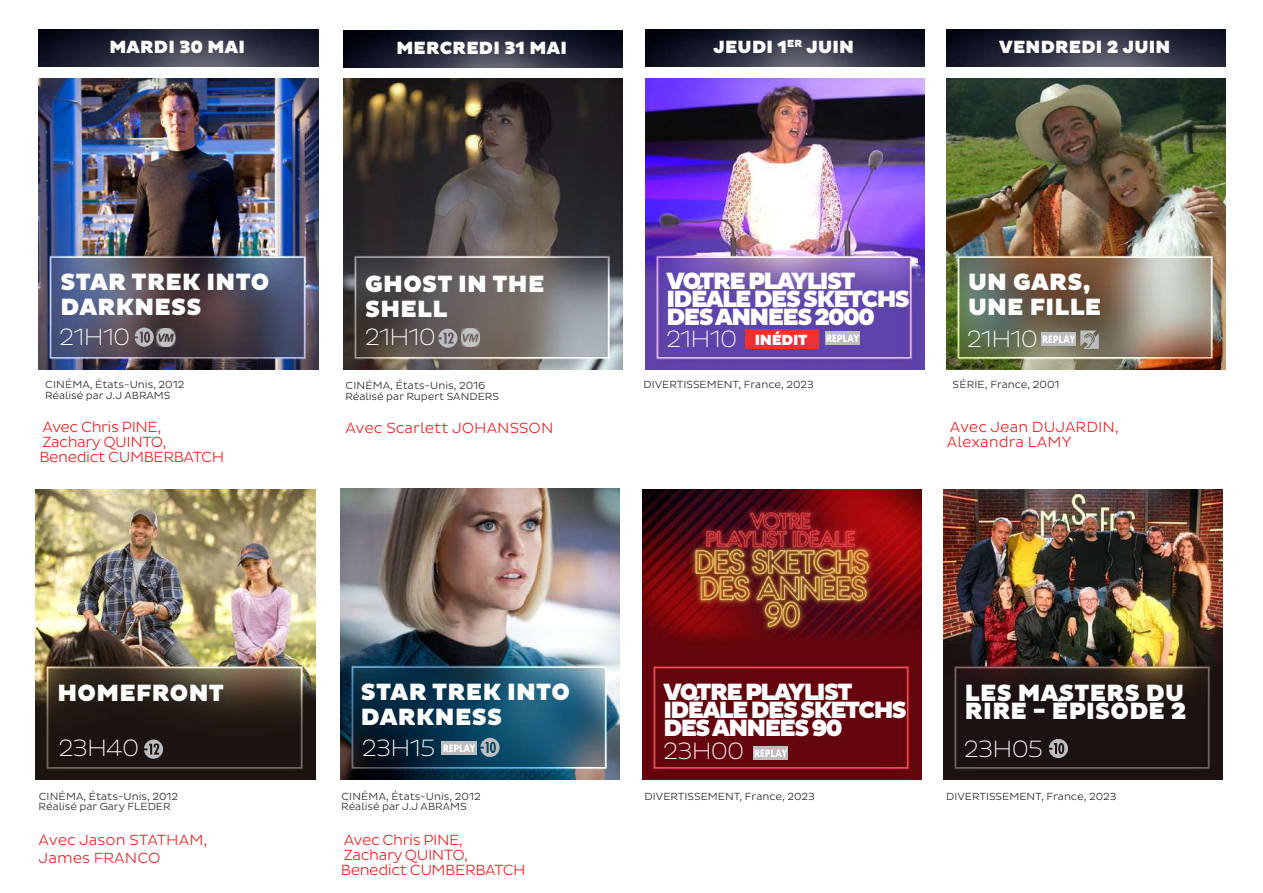
<style>
.page{position:relative;width:1263px;height:893px;background:#fff}
.page>*{position:absolute;margin:0;border:0;box-sizing:border-box;transform-origin:0 0}
.t1{font:900 24px/25.5px "Pluto Sans";letter-spacing:.005em;color:#fff}
.t2{font:900 24px/18px "Pluto Sans";letter-spacing:-.065em;color:#fff}
.t3{font:200 24px "Pluto Sans";letter-spacing:-.035em;color:#fff}
.t4{font:900 18px "Pluto Sans";letter-spacing:.015em;color:#fff}
.t5{font:300 15px/15px "Pluto Sans";letter-spacing:-.03em;color:#ee2123}
.t6{font:300 15px/15px "Pluto Sans";color:#ee2123}
.t7{font:900 15px "Pluto Sans";letter-spacing:-.025em;color:#fff}
.t8{font:300 10.5px/10.5px "Pluto Sans";color:#231f20}
</style>
<div class="page">
<img style="left:645px;top:79px;width:279px;height:291px">
<img style="left:946px;top:79px;width:279px;height:291px">
<img style="left:343px;top:79px;width:279px;height:290px">
<img style="left:343px;top:31px;width:279px;height:36px">
<img style="left:645px;top:30px;width:279px;height:36px">
<img style="left:946px;top:30px;width:279px;height:36px">
<img style="left:642px;top:489px;width:279px;height:291px">
<img style="left:943px;top:489px;width:279px;height:291px">
<img style="left:340px;top:489px;width:279px;height:290px">
<img style="left:39px;top:79px;width:279px;height:291px">
<img style="left:39px;top:30px;width:279px;height:36px">
<img style="left:36px;top:489px;width:279px;height:291px">
<img style="left:825px;top:332px;width:35px;height:13px">
<div style="left:746px;top:330px;width:73px;height:19px;background:#ee3034"></div>
<img style="left:753px;top:746px;width:35px;height:13px">
<img style="left:1041px;top:333px;width:35px;height:12px">
<img style="left:442px;top:741px;width:34px;height:13px">
<svg style="left:480px;top:738px;width:20px;height:19px"></svg>
<svg style="left:1049px;top:739px;width:19px;height:19px"></svg>
<svg style="left:135px;top:328px;width:19px;height:19px"></svg>
<img style="left:157px;top:328px;width:18px;height:19px">
<svg style="left:144px;top:739px;width:19px;height:20px"></svg>
<svg style="left:438px;top:329px;width:19px;height:19px"></svg>
<img style="left:461px;top:328px;width:19px;height:19px">
<svg style="left:1080px;top:330px;width:19px;height:19px"></svg>
<h2 class="t4" style="left:109px;top:37px;width:137px">MARDI 30 MAI</h2>
<h2 class="t4" style="left:396px;top:38px;width:172px">MERCREDI 31 MAI</h2>
<h2 class="t4" style="left:713px;top:37px;width:142px">JEUDI 1<sup>ER</sup> JUIN</h2>
<h2 class="t4" style="left:999px;top:37px;width:173px">VENDREDI 2 JUIN</h2>
<h1 class="t1" style="left:60px;top:270px;width:210px">STAR TREK INTO<br>DARKNESS</h1>
<h1 class="t1" style="left:365px;top:272px;width:181px">GHOST IN THE<br>SHELL</h1>
<h1 class="t2" style="left:666px;top:273px;width:245px">VOTRE PLAYLIST<br>IDÉALE DES SKETCHS<br>DES ANNÉES 2000</h1>
<h1 class="t1" style="left:968px;top:270px;width:135px">UN GARS,<br>UNE FILLE</h1>
<h1 class="t3" style="left:59px;top:324px;width:73px">21H10</h1>
<h1 class="t3" style="left:365px;top:323px;width:73px">21H10</h1>
<h1 class="t3" style="left:666px;top:326px;width:73px">21H10</h1>
<h1 class="t3" style="left:967px;top:326px;width:73px">21H10</h1>
<h3 class="t7" style="left:755px;top:332px;width:54px">INÉDIT</h3>
<p class="t8" style="left:45px;top:380px;width:141px">CINÉMA, États-Unis, 2012<br>Réalisé par J.J ABRAMS</p>
<p class="t8" style="left:345px;top:381px;width:155px">CINÉMA, États-Unis, 2016<br>Réalisé par Rupert SANDERS</p>
<p class="t8" style="left:643px;top:379px;width:172px">DIVERTISSEMENT, France, 2023</p>
<p class="t8" style="left:953px;top:380px;width:108px">SÉRIE, France, 2001</p>
<h3 class="t5" style="left:39px;top:419px;width:186px">Avec Chris PINE,<br>Zachary QUINTO,<br>Benedict CUMBERBATCH</h3>
<h3 class="t6" style="left:345px;top:421px;width:210px">Avec Scarlett JOHANSSON</h3>
<h3 class="t6" style="left:947px;top:419px;width:174px">Avec Jean DUJARDIN,<br>Alexandra LAMY</h3>
<h1 class="t1" style="left:57px;top:681px;width:168px">HOMEFRONT</h1>
<h1 class="t1" style="left:361px;top:680px;width:210px">STAR TREK INTO<br>DARKNESS</h1>
<h1 class="t2" style="left:663px;top:683px;width:245px">VOTRE PLAYLIST<br>IDÉALE DES SKETCHS<br>DES ANNÉES 90</h1>
<h1 class="t1" style="left:965px;top:685px;width:223px;line-height:18px">LES MASTERS DU<br>RIRE - ÉPISODE 2</h1>
<h1 class="t3" style="left:58px;top:734px;width:82px">23H40</h1>
<h1 class="t3" style="left:362px;top:735px;width:75px">23H15</h1>
<h1 class="t3" style="left:663px;top:737px;width:83px">23H00</h1>
<h1 class="t3" style="left:964px;top:735px;width:81px">23H05</h1>
<p class="t8" style="left:39px;top:791px;width:141px">CINÉMA, États-Unis, 2012<br>Réalisé par Gary FLEDER</p>
<p class="t8" style="left:341px;top:791px;width:141px">CINÉMA, États-Unis, 2012<br>Réalisé par J.J ABRAMS</p>
<p class="t8" style="left:645px;top:791px;width:172px">DIVERTISSEMENT, France, 2023</p>
<p class="t8" style="left:946px;top:791px;width:172px">DIVERTISSEMENT, France, 2023</p>
<h3 class="t6" style="left:39px;top:831px;width:170px;line-height:18px">Avec Jason STATHAM,<br>James FRANCO</h3>
<h3 class="t5" style="left:341px;top:832px;width:186px">Avec Chris PINE,<br>Zachary QUINTO,<br>Benedict CUMBERBATCH</h3>
</div>
